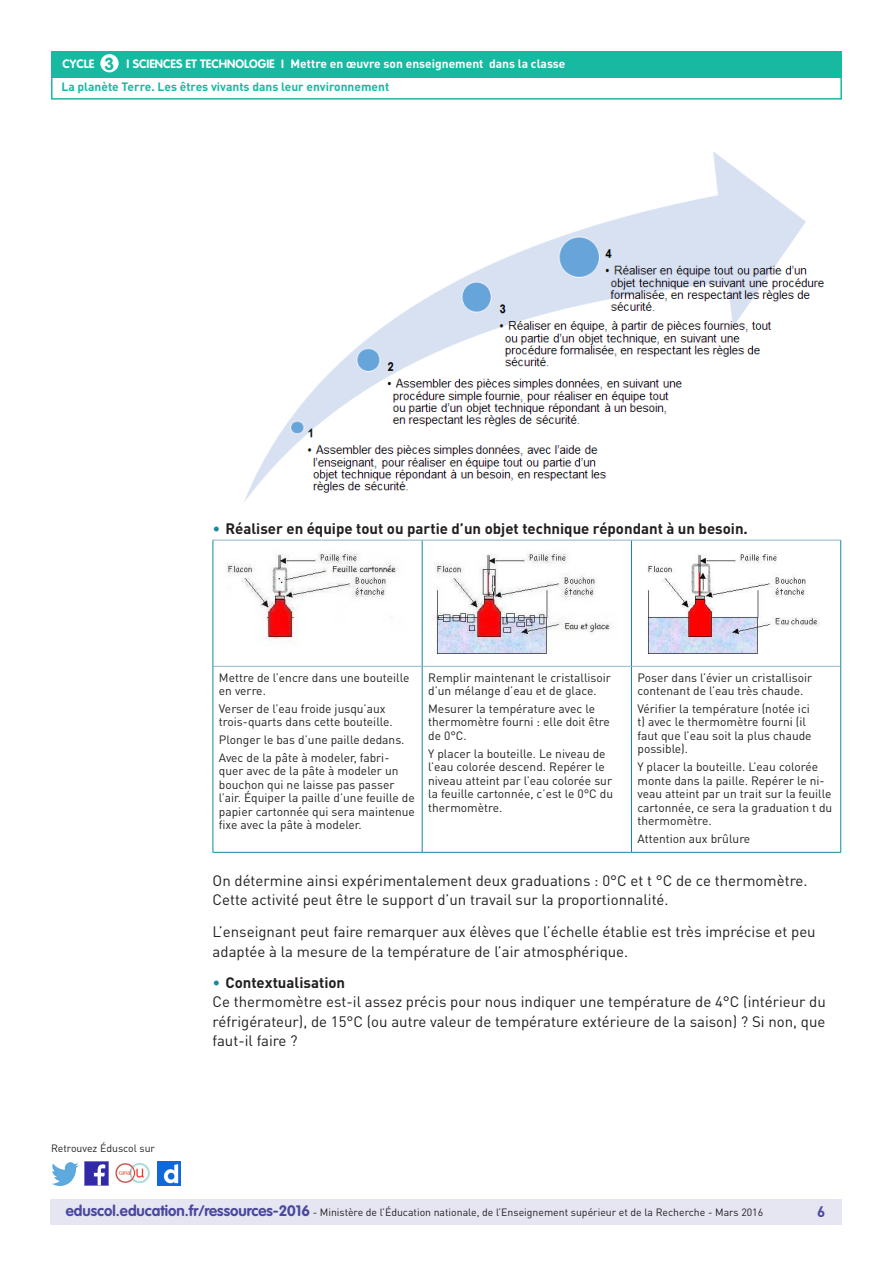
<style>
.page{position:relative;width:893px;height:1263px;background:#fff}
.page>*{position:absolute;margin:0;border:0;box-sizing:border-box;transform-origin:0 0}
.t1{font:700 17.25px "VAG Rounded Std";color:#17baa1}
._06_Texte_courant{font:15px/19.5px "DIN Pro";color:#231f20}
._08_Liste_à_puces_ni{font:700 15px "DIN Pro";color:#231f20}
.t2{font:700 15px "DIN Pro";color:#4a489e}
.Texte_courant_tablea{font:12px/13.5px "DIN Pro";color:#231f20}
.t3{font:700 12px "DIN Pro";color:#17baa1}
.t4{font:700 12px "DIN Pro";color:#fff}
.t5{font:700 12px "VAG Rounded Std";color:#fff}
.t6{font:10.5px "DIN Pro";color:#231f20}
.s1{font-weight:400;color:#16879f}
.s2{font-family:"VAG Rounded Std";font-weight:700;font-size:15px;color:#4a489e}
</style>
<div class="page">
<div style="left:50px;top:1199px;width:791px;height:26px;background:#e6e5f2"></div>
<div style="left:51px;top:51px;width:791px;height:27px;background:#17baa1"></div>
<div style="left:100px;top:54px;width:19px;height:18px;background:#fff;border-radius:50%"></div>
<div style="left:51px;top:75px;width:791px;height:25px;border:2px solid #17baa1"></div>
<img style="left:85px;top:1162px;width:23px;height:23px">
<img style="left:51px;top:1163px;width:28px;height:22px">
<img style="left:158px;top:1162px;width:22px;height:23px">
<img style="left:115px;top:1163px;width:35px;height:21px">
<hr style="left:213px;top:540px;width:209px;height:1px;background:#8fb6c6">
<hr style="left:422px;top:540px;width:209px;height:1px;background:#8fb6c6">
<hr style="left:631px;top:540px;width:210px;height:1px;background:#8fb6c6">
<hr style="left:213px;top:666px;width:209px;height:1px;background:#8fb6c6">
<hr style="left:422px;top:666px;width:209px;height:1px;background:#8fb6c6">
<hr style="left:631px;top:666px;width:209px;height:1px;background:#8fb6c6">
<hr style="left:213px;top:540px;width:1px;height:126px;background:#16879f">
<hr style="left:422px;top:540px;width:1px;height:126px;background:#16879f">
<hr style="left:631px;top:540px;width:1px;height:126px;background:#16879f">
<hr style="left:840px;top:540px;width:1px;height:126px;background:#16879f">
<hr style="left:213px;top:666px;width:1px;height:186px;background:#16879f">
<hr style="left:422px;top:667px;width:1px;height:185px;background:#16879f">
<hr style="left:631px;top:667px;width:1px;height:185px;background:#16879f">
<hr style="left:840px;top:666px;width:1px;height:186px;background:#16879f">
<hr style="left:213px;top:852px;width:209px;height:1px;background:#16879f">
<hr style="left:422px;top:852px;width:209px;height:1px;background:#16879f">
<hr style="left:631px;top:852px;width:210px;height:1px;background:#16879f">
<img style="left:244px;top:152px;width:580px;height:350px">
<img style="left:227px;top:552px;width:171px;height:94px">
<img style="left:435px;top:553px;width:177px;height:100px">
<img style="left:648px;top:554px;width:172px;height:99px">
<h1 class="t1" style="left:105px;top:53px;width:11px">3</h1>
<p class="t4" style="left:291px;top:56px;width:276px">Mettre en œuvre son enseignement dans la classe</p>
<p class="t3" style="left:61px;top:79px;width:329px">La planète Terre. Les êtres vivants dans leur environnement</p>
<p class="t5" style="left:63px;top:57px;width:33px">CYCLE</p>
<p class="t5" style="left:127px;top:57px;width:159px">I SCIENCES ET TECHNOLOGIE I</p>
<p class="_08_Liste_à_puces_ni" style="left:213px;top:518px;width:537px"><span class="s1">•</span> Réaliser en équipe tout ou partie d’un objet technique répondant à un besoin.</p>
<p class="t6" style="left:51px;top:1141px;width:106px">Retrouvez Éduscol sur</p>
<p class="Texte_courant_tablea" style="left:637px;top:670px;width:176px">Poser dans l’évier un cristallisoir contenant de l’eau très chaude.</p>
<p class="Texte_courant_tablea" style="left:637px;top:701px;width:176px">Vérifier la température (notée ici t) avec le thermomètre fourni (il faut que l’eau soit la plus chaude possible).</p>
<p class="Texte_courant_tablea" style="left:637px;top:760px;width:196px">Y placer la bouteille. L’eau colorée monte dans la paille. Repérer le ni&shy;veau atteint par un trait sur la feuille cartonnée, ce sera la graduation t du thermomètre.</p>
<p class="Texte_courant_tablea" style="left:637px;top:831px;width:114px">Attention aux brûlure</p>
<p class="_06_Texte_courant" style="left:213px;top:870px;width:596px">On détermine ainsi expérimentalement deux graduations : 0°C et t °C de ce thermomètre.</p>
<p class="_06_Texte_courant" style="left:213px;top:890px;width:457px">Cette activité peut être le support d’un travail sur la proportionnalité.</p>
<p class="_06_Texte_courant" style="left:213px;top:922px;width:605px">L’enseignant peut faire remarquer aux élèves que l’échelle établie est très imprécise et peu adaptée à la mesure de la température de l’air atmosphérique.</p>
<p class="_08_Liste_à_puces_ni" style="left:213px;top:972px;width:134px"><span class="s1">•</span> Contextualisation</p>
<p class="_06_Texte_courant" style="left:213px;top:992px;width:615px;text-align:justify">Ce thermomètre est-il assez précis pour nous indiquer une température de 4°C (intérieur du réfrigérateur), de 15°C (ou autre valeur de température extérieure de la saison) ? Si non, que faut-il faire ?</p>
<p class="Texte_courant_tablea" style="left:219px;top:670px;width:192px">Mettre de l’encre dans une bouteille en verre.</p>
<p class="Texte_courant_tablea" style="left:219px;top:701px;width:175px">Verser de l’eau froide jusqu’aux trois-quarts dans cette bouteille.</p>
<p class="Texte_courant_tablea" style="left:219px;top:733px;width:187px">Plonger le bas d’une paille dedans.</p>
<p class="Texte_courant_tablea" style="left:219px;top:750px;width:197px">Avec de la pâte à modeler, fabri&shy;quer avec de la pâte à modeler un bouchon qui ne laisse pas passer l’air. Équiper la paille d’une feuille de papier cartonnée qui sera maintenue fixe avec la pâte à modeler.</p>
<p class="Texte_courant_tablea" style="left:428px;top:670px;width:184px">Remplir maintenant le cristallisoir d’un mélange d’eau et de glace.</p>
<p class="Texte_courant_tablea" style="left:428px;top:701px;width:183px">Mesurer la température avec le thermomètre fourni : elle doit être de 0°C.</p>
<p class="Texte_courant_tablea" style="left:428px;top:746px;width:186px">Y placer la bouteille. Le niveau de l’eau colorée descend. Repérer le niveau atteint par l’eau colorée sur la feuille cartonnée, c’est le 0°C du thermomètre.</p>
<p class="t6" style="left:66px;top:1205px;width:699px"><span class="s2">eduscol.education.fr/ressources-2016</span> - Ministère de l’Éducation nationale, de l’Enseignement supérieur et de la Recherche - Mars 2016</p>
<p class="t2" style="left:817px;top:1201px;width:10px">6</p>
</div>
